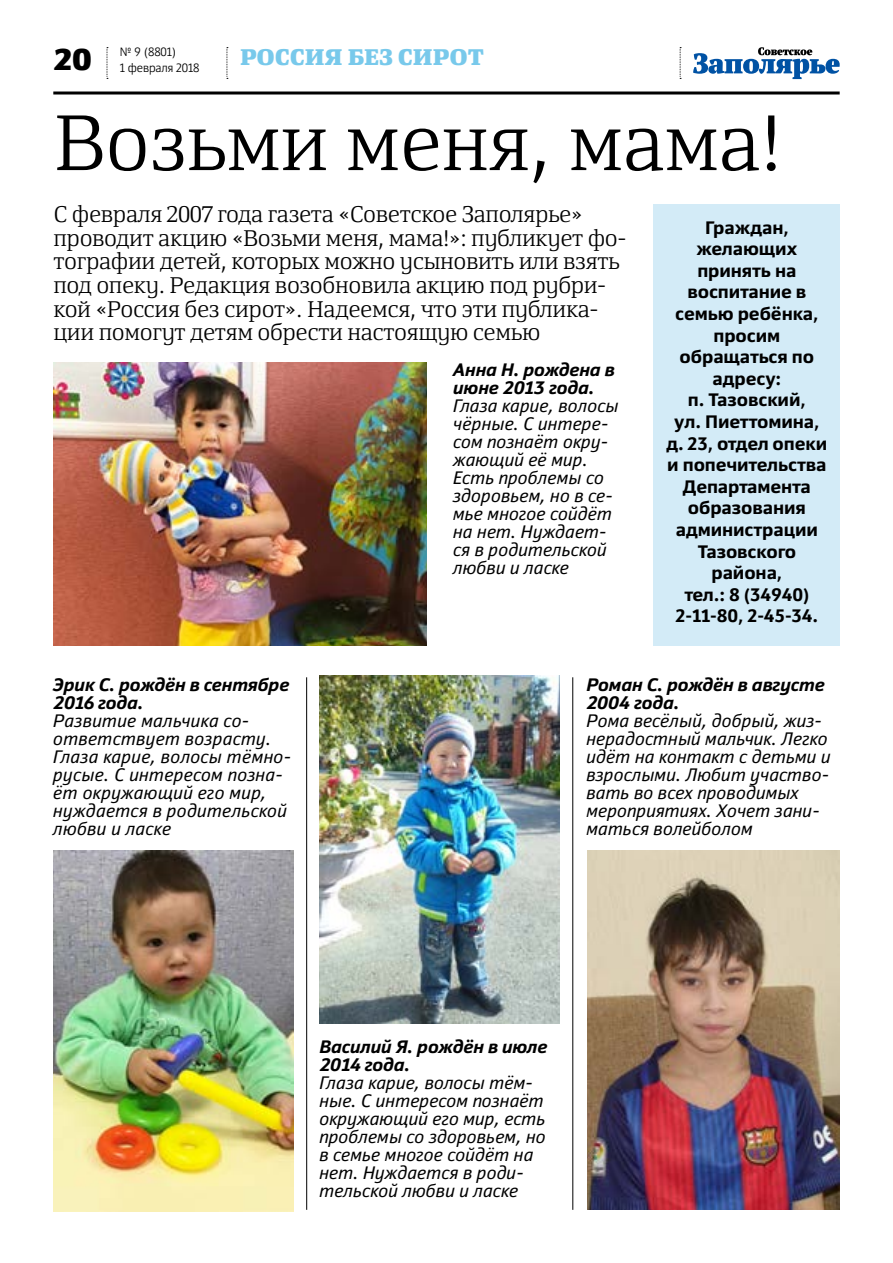
<style>
.page{position:relative;width:893px;height:1263px;background:#fff}
.page>*{position:absolute;margin:0;border:0;box-sizing:border-box;transform-origin:0 0}
.t1{font:300 78px "Yefimov Serif";letter-spacing:-.005em;color:#000}
.t2{font:900 30px "Yefimov Sans";color:#000}
.t3{font:300 22.5px/23.7px "Yefimov Serif";letter-spacing:-.015em;color:#000}
.t4{font:900 22.5px "Yefimov Serif";letter-spacing:.005em;color:#78c9eb}
.t5{font:italic 18px/18px "Yefimov Sans";letter-spacing:.015em;color:#000}
.t6{font:700 18px/21.6px "Yefimov Sans";letter-spacing:-.005em;color:#000;text-align:center}
.t7{font:italic 700 18px/18px "Yefimov Sans";letter-spacing:-.005em;color:#000}
.t8{font:300 12px/15.8px "Yefimov Sans";letter-spacing:-.005em;color:#000}
</style>
<div class="page">
<svg style="left:107px;top:47px;width:1px;height:32px"></svg>
<svg style="left:680px;top:47px;width:1px;height:32px"></svg>
<svg style="left:227px;top:47px;width:1px;height:32px"></svg>
<hr style="left:53px;top:91px;width:787px;height:3px;background:#000">
<svg style="left:693px;top:47px;width:147px;height:32px"></svg>
<div style="left:653px;top:205px;width:187px;height:441px;background:#d3ebf7"></div>
<img style="left:53px;top:850px;width:240px;height:361px">
<img style="left:53px;top:362px;width:374px;height:284px">
<img style="left:319px;top:676px;width:240px;height:348px">
<hr style="left:306px;top:677px;width:1px;height:533px;background:#000">
<hr style="left:572px;top:677px;width:1px;height:533px;background:#000">
<img style="left:587px;top:850px;width:253px;height:360px">
<h2 class="t2" style="left:53px;top:40px;width:40px">20</h2>
<p class="t8" style="left:120px;top:44px;width:81px">№ 9 (8801)<br>1 февраля 2018</p>
<p class="t4" style="left:240px;top:42px;width:245px">РОССИЯ БЕЗ СИРОТ</p>
<h1 class="t1" style="left:53px;top:96px;width:730px">Возьми меня, мама!</h1>
<p class="t3" style="left:53px;top:202px;width:574px">С февраля 2007 года газета «Советское Заполярье» проводит акцию «Возьми меня, мама!»: публикует фо&shy;тографии детей, которых можно усыновить или взять под опеку. Редакция возобновила акцию под рубри&shy;кой «Россия без сирот». Надеемся, что эти публика&shy;ции помогут детям обрести настоящую семью</p>
<p class="t7" style="left:453px;top:361px;width:163px">Анна Н. рождена в июне 2013 года.</p>
<p class="t5" style="left:453px;top:397px;width:167px">Глаза карие, волосы чёрные. С интере&shy;сом познаёт окру&shy;жающий её мир.<br>Есть проблемы со здоровьем, но в се&shy;мье многое сойдёт на нет. Нуждает&shy;ся в родительской любви и ласке</p>
<p class="t6" style="left:666px;top:216px;width:162px">Граждан, желающих принять на воспитание в семью ребёнка, просим обращаться по адресу:<br>п. Тазовский,<br>ул. Пиеттомина, д. 23, отдел опеки и попечительства<br>Департамента образования администрации<br>Тазовского района,<br>тел.: 8 (34940)<br>2-11-80, 2-45-34.</p>
<p class="t7" style="left:53px;top:676px;width:237px">Эрик С. рождён в сентябре<br>2016 года.</p>
<p class="t5" style="left:53px;top:712px;width:239px">Развитие мальчика со&shy;ответствует возрасту.<br>Глаза карие, волосы тёмно&shy;русые. С интересом позна&shy;ёт окружающий его мир, нуждается в родительской любви и ласке</p>
<p class="t7" style="left:586px;top:676px;width:240px">Роман С. рождён в августе<br>2004 года.</p>
<p class="t5" style="left:586px;top:712px;width:245px">Рома весёлый, добрый, жиз&shy;нерадостный мальчик. Легко идёт на контакт с детьми и взрослыми. Любит участво&shy;вать во всех проводимых мероприятиях. Хочет зани&shy;маться волейболом</p>
<p class="t7" style="left:319px;top:1038px;width:230px">Василий Я. рождён в июле<br>2014 года.</p>
<p class="t5" style="left:319px;top:1074px;width:228px">Глаза карие, волосы тём&shy;ные. С интересом познаёт окружающий его мир, есть проблемы со здоровьем, но в семье многое сойдёт на нет. Нуждается в роди&shy;тельской любви и ласке</p>
</div>
